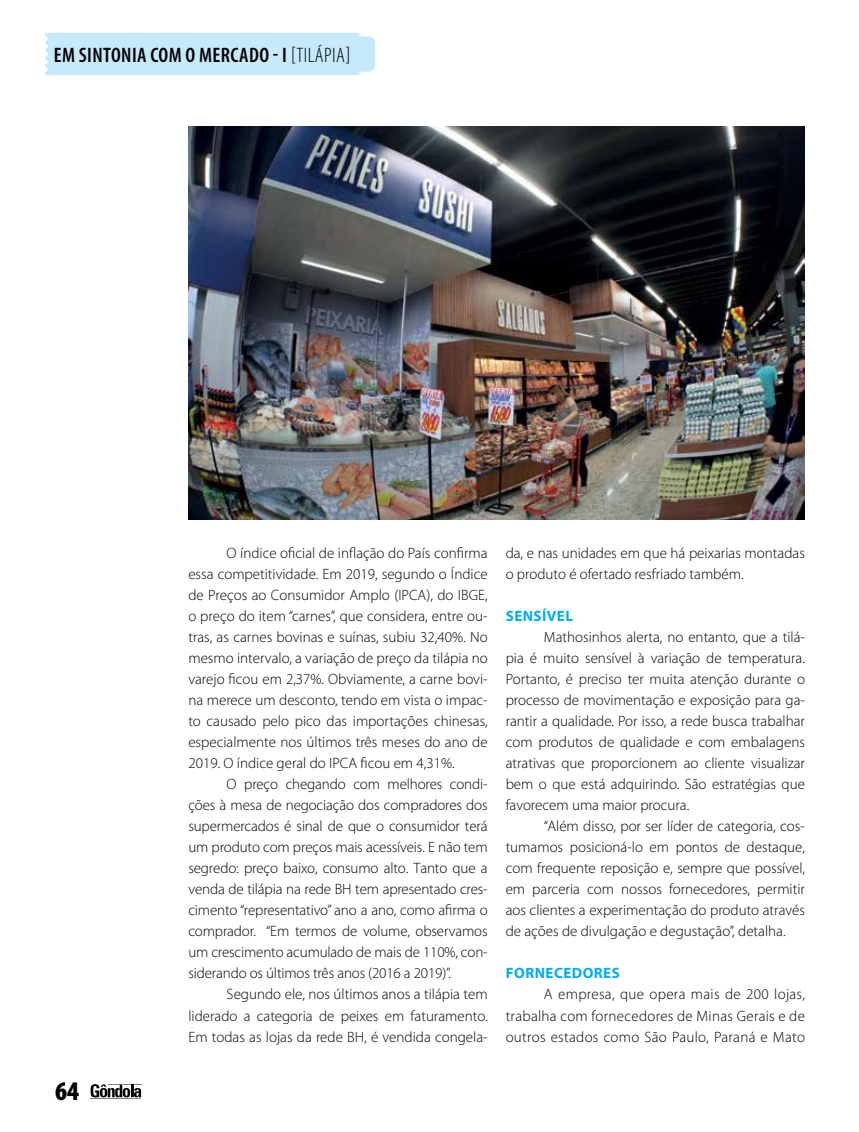
<style>
.page{position:relative;width:859px;height:1132px;background:#fff}
.page>*{position:absolute;margin:0;border:0;box-sizing:border-box;transform-origin:0 0}
.t1{font:900 condensed 27px "Myriad Pro";color:#000}
.t2{font:600 condensed 21px "Myriad Pro";letter-spacing:.02em;color:#000}
.t3{font:300 15px/21px "Myriad Pro";color:#000;text-align:justify}
.t4{font:700 15px "Myriad Pro";letter-spacing:.03em;color:#00aeef}
.s1{font-weight:300}
</style>
<div class="page">
<svg style="left:91px;top:1084px;width:50px;height:13px"></svg>
<hr style="left:91px;top:1097px;width:50px;height:1px;background:#808285">
<div style="left:45px;top:33px;width:330px;height:42px;background:#c7eafb"></div>
<img style="left:188px;top:126px;width:617px;height:393px">
<h2 class="t2" style="left:54px;top:42px;width:298px">EM SINTONIA COM O MERCADO - I <span class="s1">[TILÁPIA]</span></h2>
<h1 class="t1" style="left:55px;top:1073px;width:25px">64</h1>
<p class="t3" style="left:188px;top:542px;width:301px;text-indent:38px">O índice oficial de inflação do País confirma essa competitividade. Em 2019, segundo o Índice de Preços ao Consumidor Amplo (IPCA), do IBGE, o preço do item “carnes”, que considera, entre ou&shy;tras, as carnes bovinas e suínas, subiu 32,40%. No mesmo intervalo, a variação de preço da tilápia no varejo ficou em 2,37%. Obviamente, a carne bovi&shy;na merece um desconto, tendo em vista o impac&shy;to causado pelo pico das importações chinesas, especialmente nos últimos três meses do ano de 2019. O índice geral do IPCA ficou em 4,31%.</p>
<p class="t3" style="left:188px;top:773px;width:301px;text-indent:38px">O preço chegando com melhores condi&shy;ções à mesa de negociação dos compradores dos supermercados é sinal de que o consumidor terá um produto com preços mais acessíveis. E não tem segredo: preço baixo, consumo alto. Tanto que a venda de tilápia na rede BH tem apresentado cres&shy;cimento “representativo” ano a ano, como afirma o comprador. “Em termos de volume, observamos um crescimento acumulado de mais de 110%, con&shy;siderando os últimos três anos (2016 a 2019)”.</p>
<p class="t3" style="left:188px;top:983px;width:301px;text-indent:38px">Segundo ele, nos últimos anos a tilápia tem liderado a categoria de peixes em faturamento.<br>Em todas as lojas da rede BH, é vendida congela-</p>
<p class="t3" style="left:506px;top:542px;width:301px">da, e nas unidades em que há peixarias montadas o produto é ofertado resfriado também.</p>
<p class="t4" style="left:506px;top:606px;width:69px">SENSÍVEL</p>
<p class="t3" style="left:506px;top:626px;width:301px;text-indent:38px">Mathosinhos alerta, no entanto, que a tilá&shy;pia é muito sensível à variação de temperatura.<br>Portanto, é preciso ter muita atenção durante o processo de movimentação e exposição para ga&shy;rantir a qualidade. Por isso, a rede busca trabalhar com produtos de qualidade e com embalagens atrativas que proporcionem ao cliente visualizar bem o que está adquirindo. São estratégias que favorecem uma maior procura.</p>
<p class="t3" style="left:506px;top:815px;width:301px;text-indent:38px">“Além disso, por ser líder de categoria, cos&shy;tumamos posicioná-lo em pontos de destaque, com frequente reposição e, sempre que possível, em parceria com nossos fornecedores, permitir aos clientes a experimentação do produto através de ações de divulgação e degustação”, detalha.</p>
<p class="t4" style="left:506px;top:963px;width:115px">FORNECEDORES</p>
<p class="t3" style="left:506px;top:983px;width:301px;text-indent:38px">A empresa, que opera mais de 200 lojas, trabalha com fornecedores de Minas Gerais e de outros estados como São Paulo, Paraná e Mato</p>
</div>
